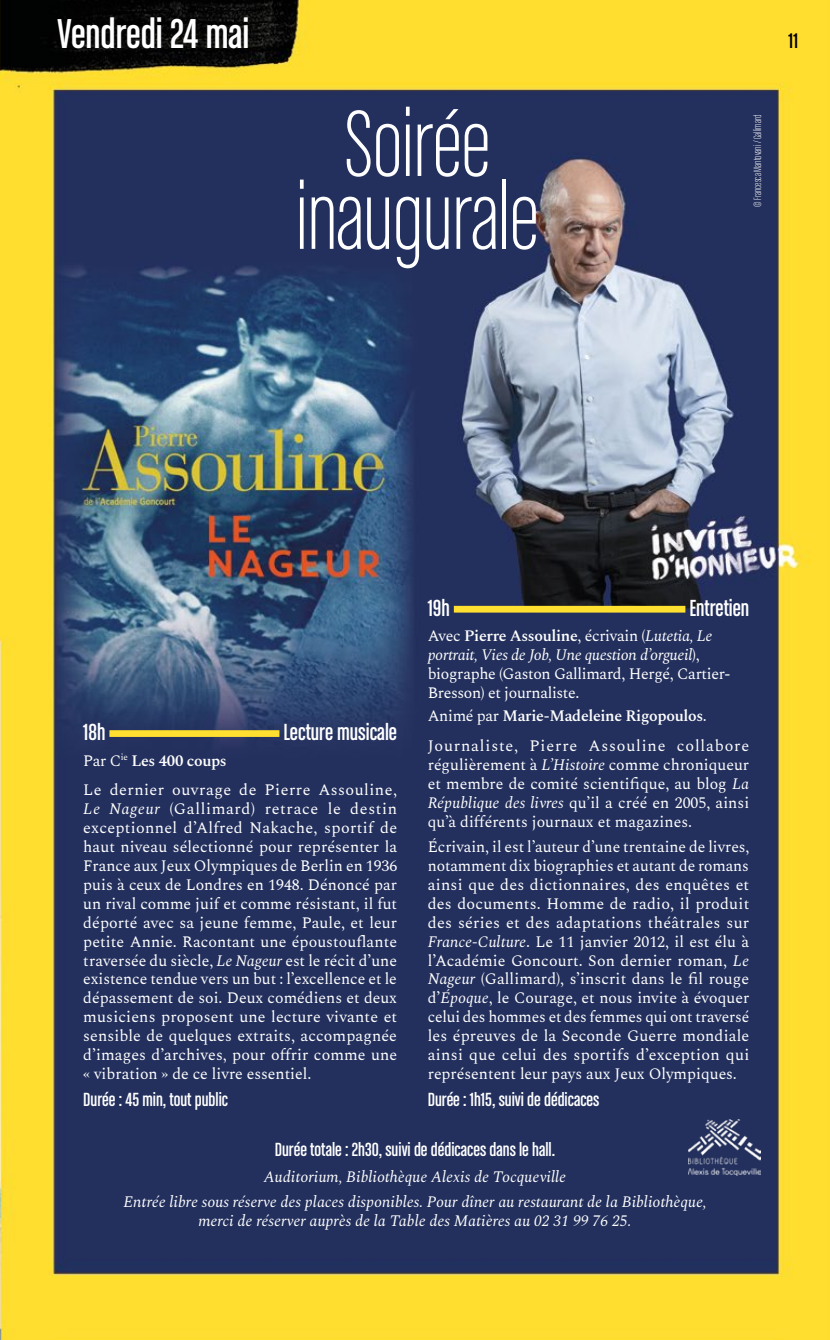
<style>
.page{position:relative;width:830px;height:1340px;background:#fff}
.page>*{position:absolute;margin:0;border:0;box-sizing:border-box;transform-origin:0 0}
.t1{font:99.67px/72.9px "Chalet Comprime Milan Sixty";color:#fff;text-align:center}
.t2{font:44.32px "Chalet Comprime Cologne Sixty";color:#fff}
.t3{font:24.75px "Chalet Comprime Cologne Sixty";color:#fff}
.t4{font:22.5px "Chalet Comprime Cologne Sixty";color:#000}
.t5{font:20.25px "Chalet Comprime Cologne Sixty";color:#fff}
.t6{font:15.75px/18.9px "Spectral";color:#fff;text-align:justify}
.t7{font:italic 15.75px/25.2px "Spectral";color:#fff;text-align:center}
.t8{font:15.75px/18.9px "Spectral";letter-spacing:-.02em;color:#fff}
.t9{font:15.75px/29.7px "Spectral";letter-spacing:.05em;color:#fff}
.t10{font:15.75px/29.7px "Spectral";letter-spacing:.03em;color:#fff}
.t11{font:11.25px "Chalet Comprime Milan Sixty";color:#fff}
.s1{font-weight:600}
.s2{font-style:italic}
</style>
<div class="page">
<img style="left:0;top:0;width:829px;height:1339px">
<div style="left:109px;top:730px;width:170px;height:7px;background:#ffdf30"></div>
<div style="left:453px;top:606px;width:232px;height:6px;background:#ffdf30"></div>
<img style="left:688px;top:1119px;width:72px;height:56px">
<h2 class="t2" style="left:57px;top:9px;width:193px">Vendredi 24 mai</h2>
<h1 class="t1" style="left:296px;top:106px;width:244px">Soirée inaugurale</h1>
<p class="t11" style="left:751px;top:207px;width:94px;rotate:-90deg">© Francesca Mantovani / Gallimard</p>
<h3 class="t4" style="left:788px;top:28px;width:11px">11</h3>
<h3 class="t3" style="left:83px;top:718px;width:24px">18h</h3>
<h3 class="t3" style="left:283px;top:718px;width:115px">Lecture musicale</h3>
<p class="t10" style="left:83px;top:744px;width:315px">Par C<sup>ie</sup> <span class="s1">Les 400 coups<br></span>Le dernier ouvrage de Pierre Assouline,</p>
<p class="t6" style="left:83px;top:798px;width:315px"><span class="s2">Le Nageur</span> (Gallimard) retrace le destin exceptionnel d’Alfred Nakache, sportif de haut niveau sélectionné pour représenter la France aux Jeux Olympiques de Berlin en 1936 puis à ceux de Londres en 1948. Dénoncé par un rival comme juif et comme résistant, il fut déporté avec sa jeune femme, Paule, et leur petite Annie. Racontant une époustouflante traversée du siècle, <span class="s2">Le Nageur</span> est le récit d’une existence tendue vers un but : l’excellence et le dépassement de soi. Deux comédiens et deux musiciens proposent une lecture vivante et sensible de quelques extraits, accompagnée d’images d’archives, pour offrir comme une « vibration » de ce livre essentiel.</p>
<p class="t5" style="left:83px;top:1087px;width:146px">Durée : 45 min, tout public</p>
<h3 class="t3" style="left:427px;top:594px;width:24px">19h</h3>
<h3 class="t3" style="left:689px;top:594px;width:61px">Entretien</h3>
<p class="t8" style="left:427px;top:625px;width:304px">Avec <span class="s1">Pierre Assouline</span>, écrivain (<span class="s2">Lutetia, Le portrait, Vies de Job, Une question d’orgueil</span>), biographe (Gaston Gallimard, Hergé, Cartier-Bresson) et journaliste.</p>
<p class="t9" style="left:427px;top:700px;width:323px">Animé par <span class="s1">Marie-Madeleine Rigopoulos</span>.<br>Journaliste, Pierre Assouline collabore</p>
<p class="t6" style="left:427px;top:754px;width:323px">régulièrement à <span class="s2">L’Histoire</span> comme chroniqueur et membre de comité scientifique, au blog <span class="s2">La République des livres</span> qu’il a créé en 2005, ainsi qu’à différents journaux et magazines.</p>
<p class="t6" style="left:427px;top:836px;width:323px">Écrivain, il est l’auteur d’une trentaine de livres, notamment dix biographies et autant de romans ainsi que des dictionnaires, des enquêtes et des documents. Homme de radio, il produit des séries et des adaptations théâtrales sur <span class="s2">France-Culture</span>. Le 11 janvier 2012, il est élu à l’Académie Goncourt. Son dernier roman, <span class="s2">Le Nageur</span> (Gallimard), s’inscrit dans le fil rouge d’<span class="s2">Époque</span>, le Courage, et nous invite à évoquer celui des hommes et des femmes qui ont traversé les épreuves de la Seconde Guerre mondiale ainsi que celui des sportifs d’exception qui représentent leur pays aux Jeux Olympiques.</p>
<p class="t5" style="left:427px;top:1087px;width:173px">Durée : 1h15, suivi de dédicaces</p>
<p class="t5" style="left:275px;top:1138px;width:282px">Durée totale : 2h30, suivi de dédicaces dans le hall.</p>
<p class="t7" style="left:123px;top:1162px;width:584px">Auditorium, Bibliothèque Alexis de Tocqueville<br>Entrée libre sous réserve des places disponibles. Pour dîner au restaurant de la Bibliothèque,</p>
<p class="t7" style="left:198px;top:1206px;width:434px">merci de réserver auprès de la Table des Matières au 02 31 99 76 25.</p>
</div>
